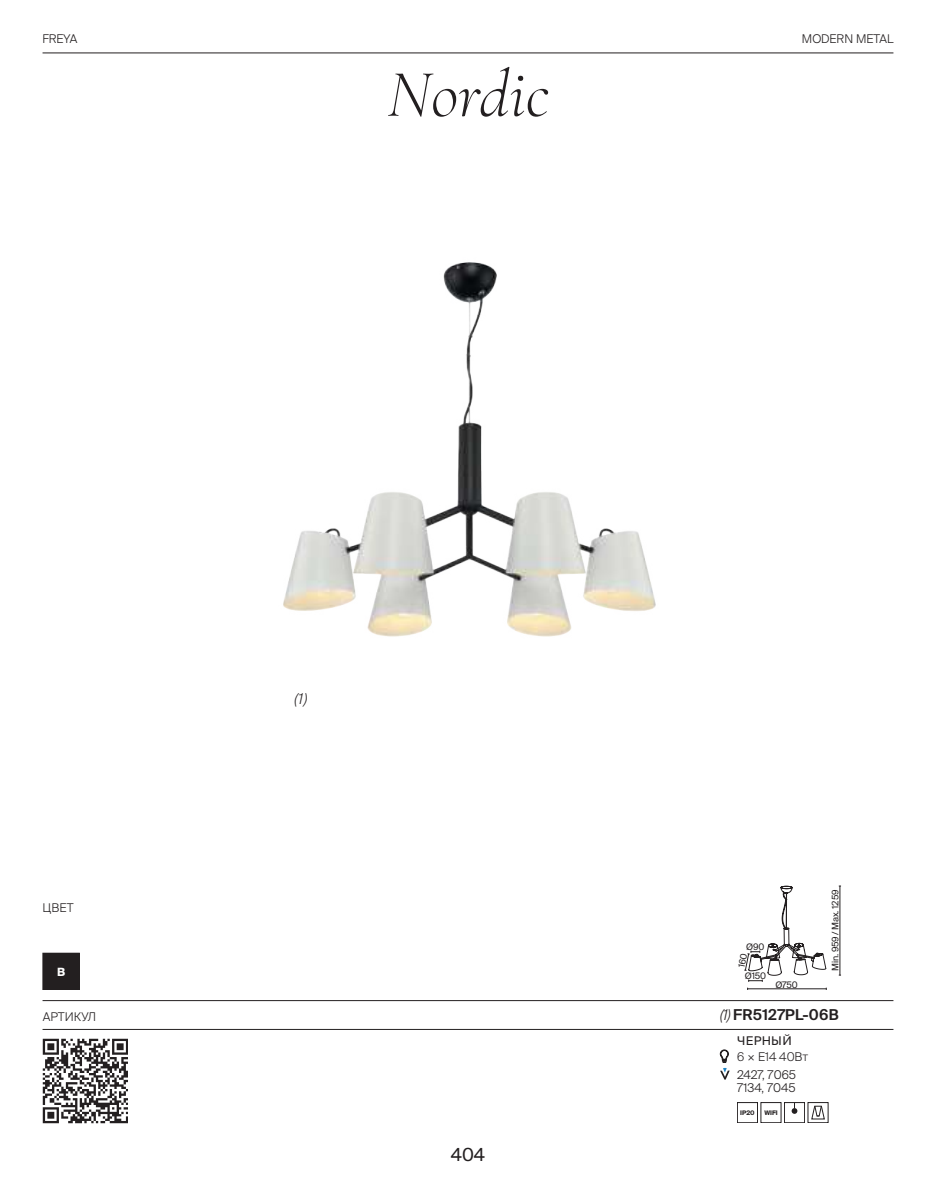
<style>
.page{position:relative;width:936px;height:1191px;background:#fff}
.page>*{position:absolute;margin:0;border:0;box-sizing:border-box;transform-origin:0 0}
.t1{font:italic 300 67.5px "Cormorant Garamond";color:#231f20}
.t2{font:18px "Suisse Intl";color:#231f20}
.t3{font:600 15px "Suisse Intl";letter-spacing:.015em;color:#231f20}
.t4{font:italic 300 15px "Suisse Intl";color:#231f20}
.t5{font:300 12px/17.7px "Suisse Intl";color:#231f20}
.t6{font:12px "Suisse Intl";letter-spacing:.025em;color:#231f20}
.t7{font:700 11.4px "Suisse Intl";color:#fff}
.t8{font:9px "Suisse Intl";letter-spacing:-.025em;color:#231f20}
.t9{font:700 6.3px "Suisse Intl";color:#231f20}
.s1{font-weight:300;font-style:italic}
</style>
<div class="page">
<hr style="left:43px;top:53px;width:850px;height:1px;background:#231f20">
<hr style="left:43px;top:1029px;width:850px;height:1px;background:#231f20">
<hr style="left:43px;top:1000px;width:850px;height:1px;background:#231f20">
<hr style="left:747px;top:988px;width:79px;height:1px;background:#231f20">
<hr style="left:839px;top:886px;width:1px;height:89px;background:#231f20">
<img style="left:283px;top:262px;width:373px;height:375px">
<svg style="left:719px;top:1049px;width:10px;height:30px"></svg>
<div style="left:737px;top:1102px;width:20px;height:21px;border:1px solid #231f20"></div>
<div style="left:760px;top:1102px;width:21px;height:21px;border:1px solid #231f20"></div>
<div style="left:784px;top:1102px;width:20px;height:21px;border:1px solid #231f20"></div>
<svg style="left:791px;top:1102px;width:6px;height:11px"></svg>
<div style="left:807px;top:1102px;width:21px;height:21px;border:1px solid #231f20"></div>
<svg style="left:811px;top:1105px;width:13px;height:14px"></svg>
<div style="left:43px;top:953px;width:36px;height:36px;background:#231f20"></div>
<div style="left:43px;top:952px;width:37px;height:38px;border:1px solid #231f20"></div>
<img style="left:43px;top:1038px;width:85px;height:85px">
<svg style="left:744px;top:885px;width:82px;height:96px"></svg>
<p class="t5" style="left:43px;top:30px;width:36px">FREYA</p>
<p class="t5" style="left:801px;top:30px;width:93px">MODERN METAL</p>
<h1 class="t1" style="left:387px;top:55px;width:163px">Nordic</h1>
<p class="t5" style="left:43px;top:898px;width:33px">ЦВЕТ</p>
<p class="t7" style="left:57px;top:965px;width:10px">B</p>
<p class="t5" style="left:43px;top:1007px;width:55px">АРТИКУЛ</p>
<p class="t4" style="left:294px;top:690px;width:14px">(1)</p>
<h2 class="t2" style="left:451px;top:1144px;width:36px">404</h2>
<p class="t8" style="left:746px;top:941px;width:20px">Ø90</p>
<p class="t8" style="left:745px;top:969px;width:23px">Ø150</p>
<p class="t8" style="left:775px;top:978px;width:24px">Ø750</p>
<p class="t8" style="left:829px;top:970px;width:83px;rotate:-90deg">Min. 959 / Max. 1259</p>
<p class="t3" style="left:720px;top:1006px;width:120px"><span class="s1">(1)</span> FR5127PL-06B</p>
<p class="t6" style="left:737px;top:1033px;width:56px">ЧЕРНЫЙ</p>
<p class="t5" style="left:737px;top:1048px;width:73px">6 × E14 40Вт<br>2427, 7065</p>
<p class="t5" style="left:737px;top:1079px;width:60px">7134, 7045</p>
<p class="t9" style="left:740px;top:1109px;width:16px">IP20</p>
<p class="t9" style="left:764px;top:1109px;width:15px">WIFI</p>
</div>
